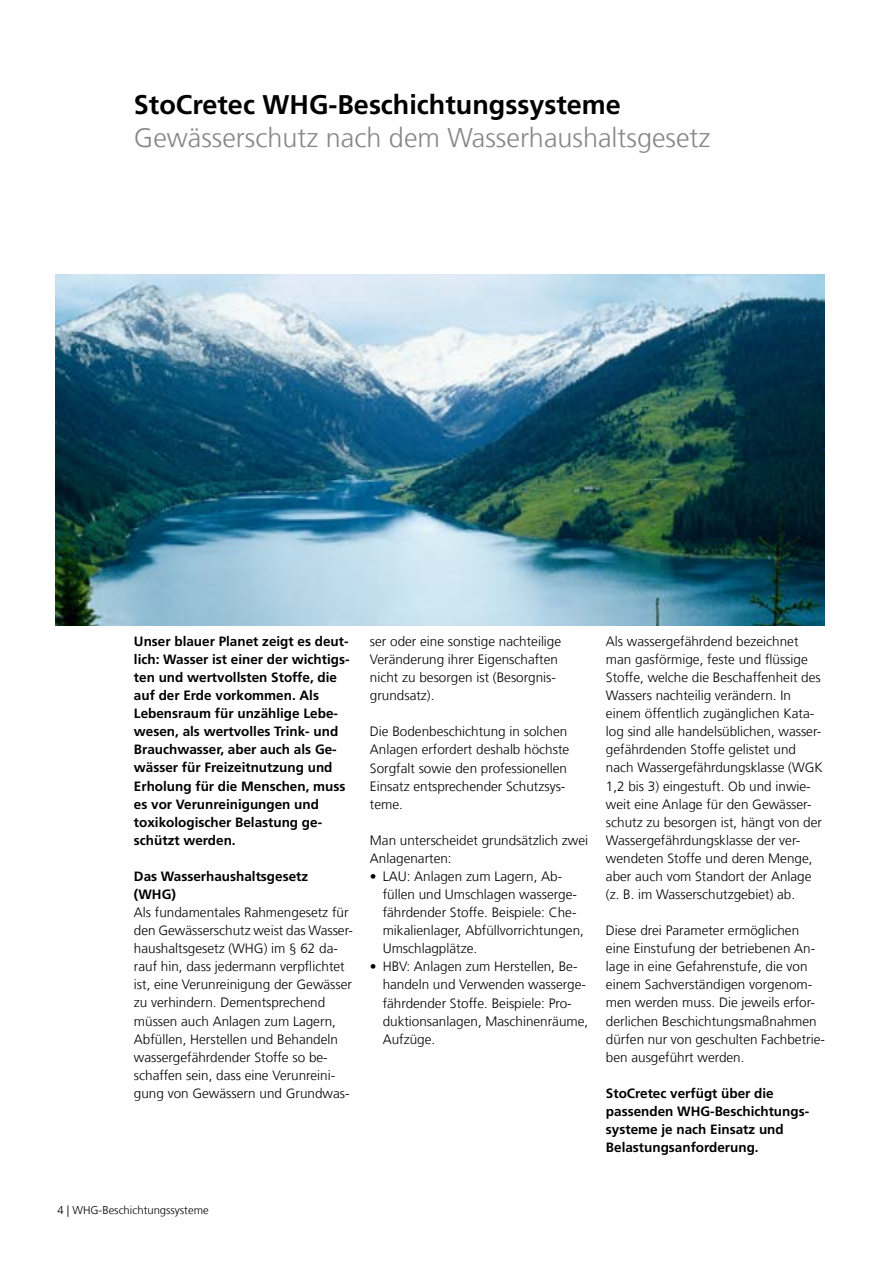
<style>
.page{position:relative;width:893px;height:1263px;background:#fff}
.page>*{position:absolute;margin:0;border:0;box-sizing:border-box;transform-origin:0 0}
.t1{font:300 27px "Sto Frutiger";color:#878787}
.t2{font:700 27px "Sto Frutiger";color:#000}
.t3{font:300 13.5px/18.1px "Sto Frutiger";color:#000}
.t4{font:700 13.5px/18.1px "Sto Frutiger";color:#000}
.t5{font:300 11.25px "Sto Frutiger";color:#000}
</style>
<div class="page">
<img style="left:55px;top:274px;width:770px;height:351px">
<h1 class="t2" style="left:134px;top:89px;width:488px">StoCretec WHG-Beschichtungssysteme</h1>
<h1 class="t1" style="left:134px;top:122px;width:578px">Gewässerschutz nach dem Wasserhaushaltsgesetz</h1>
<p class="t4" style="left:134px;top:632px;width:217px">Unser blauer Planet zeigt es deut&shy;lich: Wasser ist einer der wichtigs&shy;ten und wertvollsten Stoffe, die auf der Erde vorkommen. Als<br>Lebensraum für unzählige Lebe&shy;wesen, als wertvolles Trink- und<br>Brauchwasser, aber auch als Ge&shy;wässer für Freizeitnutzung und<br>Erholung für die Menschen, muss es vor Verunreinigungen und toxikologischer Belastung ge&shy;schützt werden.</p>
<p class="t4" style="left:134px;top:867px;width:176px">Das Wasserhaushaltsgesetz (WHG)</p>
<p class="t3" style="left:134px;top:903px;width:220px">Als fundamentales Rahmengesetz für den Gewässerschutz weist das Wasser&shy;haushaltsgesetz (WHG) im § 62 da&shy;rauf hin, dass jedermann verpflichtet ist, eine Verunreinigung der Gewässer zu verhindern. Dementsprechend müssen auch Anlagen zum Lagern, Abfüllen, Herstellen und Behandeln wassergefährdender Stoffe so be&shy;schaffen sein, dass eine Verunreini&shy;gung von Gewässern und Grundwas-</p>
<p class="t3" style="left:370px;top:632px;width:193px">ser oder eine sonstige nachteilige<br>Veränderung ihrer Eigenschaften nicht zu besorgen ist (Besorgnis&shy;grundsatz).</p>
<p class="t3" style="left:370px;top:723px;width:201px">Die Bodenbeschichtung in solchen<br>Anlagen erfordert deshalb höchste<br>Sorgfalt sowie den professionellen<br>Einsatz entsprechender Schutzsys&shy;teme.</p>
<p class="t3" style="left:370px;top:831px;width:220px">Man unterscheidet grundsätzlich zwei<br>Anlagenarten:</p>
<p class="t3" style="left:383px;top:867px;width:203px;text-indent:-13px">• LAU: Anlagen zum Lagern, Ab&shy;füllen und Umschlagen wasserge&shy;fährdender Stoffe. Beispiele: Che&shy;mikalienlager, Abfüllvorrichtungen,<br>Umschlagplätze.</p>
<p class="t3" style="left:383px;top:958px;width:207px;text-indent:-13px">• HBV: Anlagen zum Herstellen, Be&shy;handeln und Verwenden wasserge&shy;fährdender Stoffe. Beispiele: Pro&shy;duktionsanlagen, Maschinenräume,<br>Aufzüge.</p>
<p class="t3" style="left:606px;top:632px;width:218px">Als wassergefährdend bezeichnet man gasförmige, feste und flüssige Stoffe, welche die Beschaffenheit des Wassers nachteilig verändern. In einem öffentlich zugänglichen Kata&shy;log sind alle handelsüblichen, wasser&shy;gefährdenden Stoffe gelistet und nach Wassergefährdungsklasse (WGK 1,2 bis 3) eingestuft. Ob und inwie&shy;weit eine Anlage für den Gewässer&shy;schutz zu besorgen ist, hängt von der Wassergefährdungsklasse der ver&shy;wendeten Stoffe und deren Menge, aber auch vom Standort der Anlage (z. B. im Wasserschutzgebiet) ab.</p>
<p class="t3" style="left:606px;top:921px;width:219px">Diese drei Parameter ermöglichen eine Einstufung der betriebenen An&shy;lage in eine Gefahrenstufe, die von einem Sachverständigen vorgenom&shy;men werden muss. Die jeweils erfor&shy;derlichen Beschichtungsmaßnahmen dürfen nur von geschulten Fachbetrie&shy;ben ausgeführt werden.</p>
<p class="t4" style="left:606px;top:1084px;width:205px">StoCretec verfügt über die passenden WHG-Beschichtungs&shy;systeme je nach Einsatz und<br>Belastungsanforderung.</p>
<p class="t5" style="left:57px;top:1204px;width:153px">4 | WHG-Beschichtungssysteme</p>
</div>
